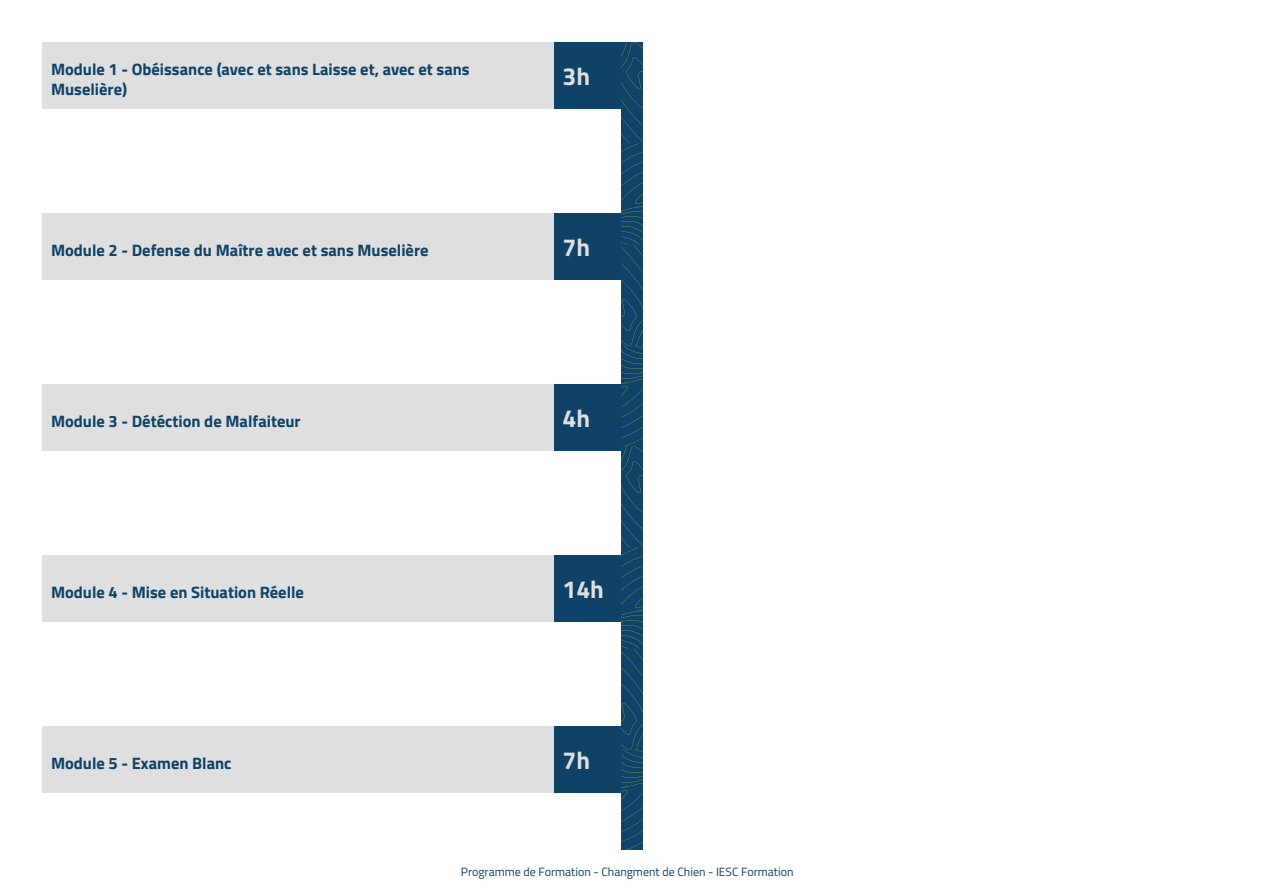
<style>
.page{position:relative;width:1263px;height:893px;background:#fff}
.page>*{position:absolute;margin:0;border:0;box-sizing:border-box;transform-origin:0 0}
.t1{font:700 24.75px "Titillium Web";color:#dfdfdf}
.t2{font:700 16.5px/19.8px "Titillium Web";color:#0e4267}
.t3{font:12px "Titillium Web";color:#0e4267}
</style>
<div class="page">
<svg style="left:621px;top:43px;width:21px;height:807px;background:#144666"></svg>
<div style="left:43px;top:43px;width:511px;height:66px;background:#dfdfdf"></div>
<div style="left:554px;top:43px;width:67px;height:66px;background:#0e4267"></div>
<div style="left:43px;top:213px;width:511px;height:67px;background:#dfdfdf"></div>
<div style="left:554px;top:213px;width:67px;height:67px;background:#0e4267"></div>
<div style="left:43px;top:384px;width:511px;height:67px;background:#dfdfdf"></div>
<div style="left:554px;top:384px;width:67px;height:67px;background:#0e4267"></div>
<div style="left:43px;top:555px;width:511px;height:67px;background:#dfdfdf"></div>
<div style="left:554px;top:555px;width:67px;height:67px;background:#0e4267"></div>
<div style="left:43px;top:726px;width:511px;height:67px;background:#dfdfdf"></div>
<div style="left:554px;top:726px;width:67px;height:67px;background:#0e4267"></div>
<p class="t2" style="left:51px;top:59px;width:420px">Module 1 - Obéissance (avec et sans Laisse et, avec et sans<br>Muselière)</p>
<h1 class="t1" style="left:563px;top:58px;width:29px">3h</h1>
<p class="t2" style="left:51px;top:240px;width:379px">Module 2 - Defense du Maître avec et sans Muselière</p>
<h1 class="t1" style="left:563px;top:229px;width:29px">7h</h1>
<p class="t2" style="left:51px;top:410px;width:251px">Module 3 - Détéction de Malfaiteur</p>
<h1 class="t1" style="left:563px;top:399px;width:29px">4h</h1>
<p class="t2" style="left:51px;top:581px;width:255px">Module 4 - Mise en Situation Réelle</p>
<h1 class="t1" style="left:563px;top:570px;width:43px">14h</h1>
<p class="t2" style="left:51px;top:752px;width:182px">Module 5 - Examen Blanc</p>
<h1 class="t1" style="left:563px;top:741px;width:29px">7h</h1>
<p class="t3" style="left:461px;top:863px;width:334px">Programme de Formation - Changment de Chien - IESC Formation</p>
</div>
